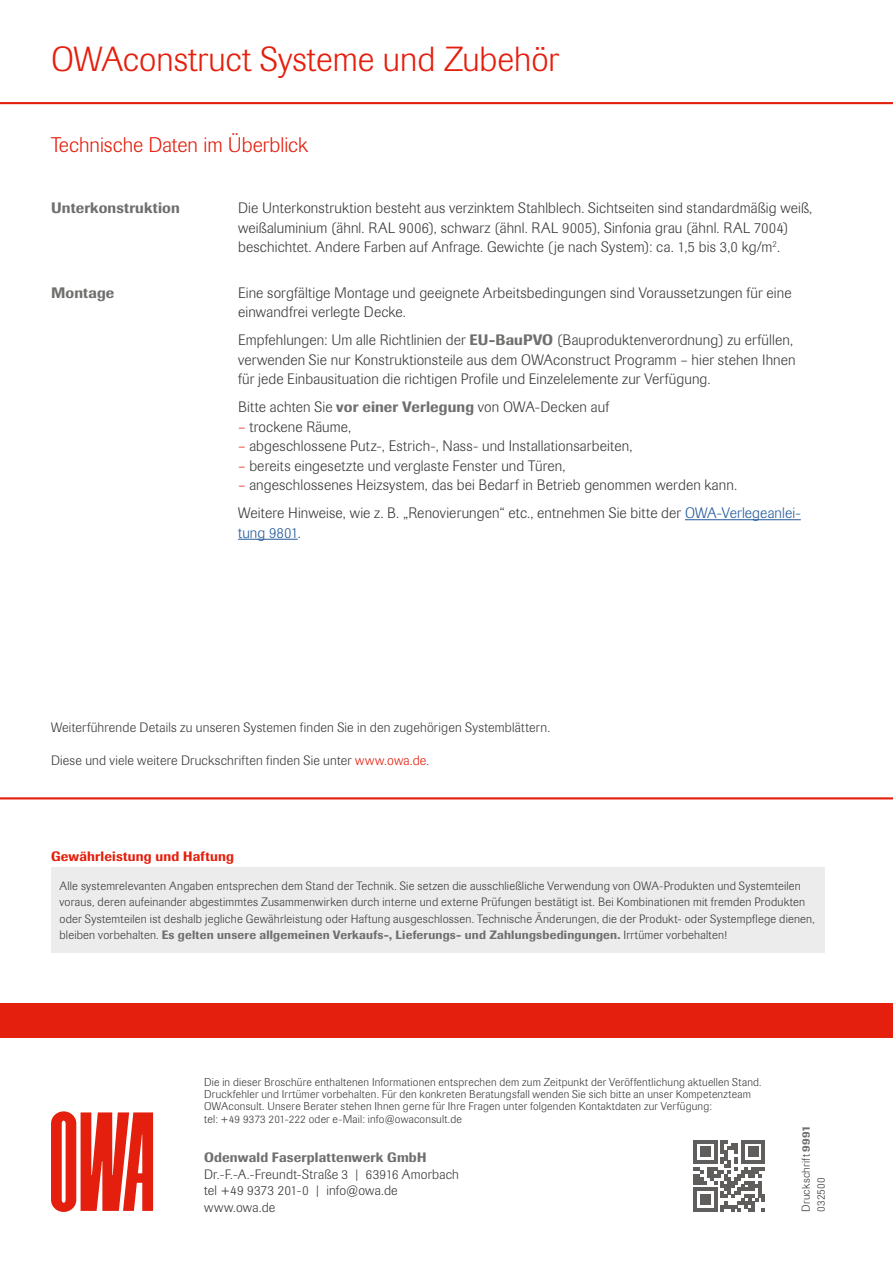
<style>
.page{position:relative;width:893px;height:1263px;background:#fff}
.page>*{position:absolute;margin:0;border:0;box-sizing:border-box;transform-origin:0 0}
.t1{font:300 34.5px "Imago Pro";color:#e41f0d}
.t2{font:300 21px "Imago Pro";color:#e41f0d}
.t3{font:300 15px/19.5px "Imago Pro";letter-spacing:.01em;color:#3b3b3a}
.t4{font:500 15px "Imago Pro";letter-spacing:.01em;color:#6f6f6e}
.t5{font:300 15px "Imago Pro";letter-spacing:.005em;color:#23599b}
.t6{font:300 13.5px/16.5px "Imago Pro";letter-spacing:.015em;color:#3b3b3a}
.t7{font:500 13.5px "Imago Pro";letter-spacing:.01em;color:#6f6f6e}
.t8{font:500 13.5px "Imago Pro";letter-spacing:.01em;color:#e41f0d}
.t9{font:300 12px/16.5px "Imago Pro";letter-spacing:.02em;color:#3b3b3a}
.t10{font:300 11.25px/12.3px "Imago Pro";letter-spacing:.02em;color:#3b3b3a}
.s1{font-weight:500;color:#6f6f6e}
.s2{color:#e41f0d}
.s3{color:#23599b}
.s4{color:#3b3b3a}
</style>
<div class="page">
<div style="left:0;top:1003px;width:893px;height:34px;background:#e41f0d"></div>
<hr style="left:0;top:102px;width:893px;height:2px;background:#e41f0d">
<svg style="left:693px;top:1140px;width:72px;height:72px"></svg>
<hr style="left:0;top:797px;width:893px;height:2px;background:#e41f0d">
<hr style="left:685px;top:519px;width:116px;height:1px;background:#23599b">
<hr style="left:238px;top:539px;width:60px;height:1px;background:#23599b">
<svg style="left:51px;top:1111px;width:102px;height:101px"></svg>
<div style="left:51px;top:867px;width:774px;height:85px;background:#ececec"></div>
<h1 class="t1" style="left:51px;top:37px;width:510px">OWAconstruct Systeme und Zubehör</h1>
<h2 class="t2" style="left:51px;top:131px;width:258px">Technische Daten im Überblick</h2>
<p class="t4" style="left:51px;top:198px;width:130px">Unterkonstruktion</p>
<p class="t3" style="left:238px;top:198px;width:576px">Die Unterkonstruktion besteht aus verzinktem Stahlblech. Sichtseiten sind standardmäßig weiß, weißaluminium (ähnl. RAL 9006), schwarz (ähnl. RAL 9005), Sinfonia grau (ähnl. RAL 7004) beschichtet. Andere Farben auf Anfrage. Gewichte (je nach System): ca. 1,5 bis 3,0 kg/m<sup>2</sup>.</p>
<p class="t4" style="left:51px;top:283px;width:65px">Montage</p>
<p class="t3" style="left:238px;top:282px;width:555px">Eine sorgfältige Montage und geeignete Arbeitsbedingungen sind Voraussetzungen für eine einwandfrei verlegte Decke.</p>
<p class="t3" style="left:238px;top:330px;width:559px">Empfehlungen: Um alle Richtlinien der <span class="s1">EU-BauPVO</span> (Bauproduktenverordnung) zu erfüllen, verwenden Sie nur Konstruktionsteile aus dem OWAconstruct Programm – hier stehen Ihnen für jede Einbausituation die richtigen Profile und Einzelelemente zur Verfügung.</p>
<p class="t3" style="left:238px;top:397px;width:373px">Bitte achten Sie <span class="s1">vor einer Verlegung</span> von OWA-Decken auf</p>
<p class="t3" style="left:238px;top:417px;width:115px"><span class="s2">–</span> trockene Räume,</p>
<p class="t3" style="left:238px;top:436px;width:396px"><span class="s2">–</span> abgeschlossene Putz-, Estrich-, Nass- und Installationsarbeiten,</p>
<p class="t3" style="left:238px;top:456px;width:329px"><span class="s2">–</span> bereits eingesetzte und verglaste Fenster und Türen,</p>
<p class="t3" style="left:238px;top:471px;width:564px;line-height:28px"><span class="s2">–</span> angeschlossenes Heizsystem, das bei Bedarf in Betrieb genommen werden kann.<br>Weitere Hinweise, wie z. B. „Renovierungen“ etc., entnehmen Sie bitte der <span class="s3">OWA-Verlegeanlei-</span></p>
<p class="t5" style="left:238px;top:523px;width:64px">tung 9801<span class="s4">.</span></p>
<p class="t6" style="left:51px;top:719px;width:501px">Weiterführende Details zu unseren Systemen finden Sie in den zugehörigen Systemblättern.</p>
<p class="t6" style="left:51px;top:752px;width:380px">Diese und viele weitere Druckschriften finden Sie unter <span class="s2">www.owa.de.</span></p>
<p class="t8" style="left:51px;top:847px;width:184px">Gewährleistung und Haftung</p>
<p class="t9" style="left:60px;top:877px;width:757px">Alle systemrelevanten Angaben entsprechen dem Stand der Technik. Sie setzen die ausschließliche Verwendung von OWA-Produkten und Systemteilen voraus, deren aufeinander abgestimmtes Zusammenwirken durch interne und externe Prüfungen bestätigt ist. Bei Kombinationen mit fremden Produkten oder Systemteilen ist deshalb jegliche Gewährleistung oder Haftung ausgeschlossen. Technische Änderungen, die der Produkt- oder Systempflege dienen, bleiben vorbehalten. <span class="s1">Es gelten unsere allgemeinen Verkaufs-, Lieferungs- und Zahlungsbedingungen.</span> Irrtümer vorbehalten!</p>
<p class="t10" style="left:204px;top:1075px;width:559px">Die in dieser Broschüre enthaltenen Informationen entsprechen dem zum Zeitpunkt der Veröffentlichung aktuellen Stand.<br>Druckfehler und Irrtümer vorbehalten. Für den konkreten Beratungsfall wenden Sie sich bitte an unser Kompetenzteam OWAconsult. Unsere Berater stehen Ihnen gerne für Ihre Fragen unter folgenden Kontaktdaten zur Verfügung:<br>tel: +49 9373 201-222 oder e-Mail: info@owaconsult.de</p>
<p class="t7" style="left:204px;top:1149px;width:224px">Odenwald Faserplattenwerk GmbH</p>
<p class="t6" style="left:204px;top:1166px;width:256px">Dr.-F.-A.-Freundt-Straße 3 | 63916 Amorbach tel +49 9373 201-0 | info@owa.de www.owa.de</p>
<p class="t10" style="left:798px;top:1212px;width:89px;line-height:15px;rotate:-90deg">Druckschrift <span class="s1">9991<br></span>032500</p>
</div>
